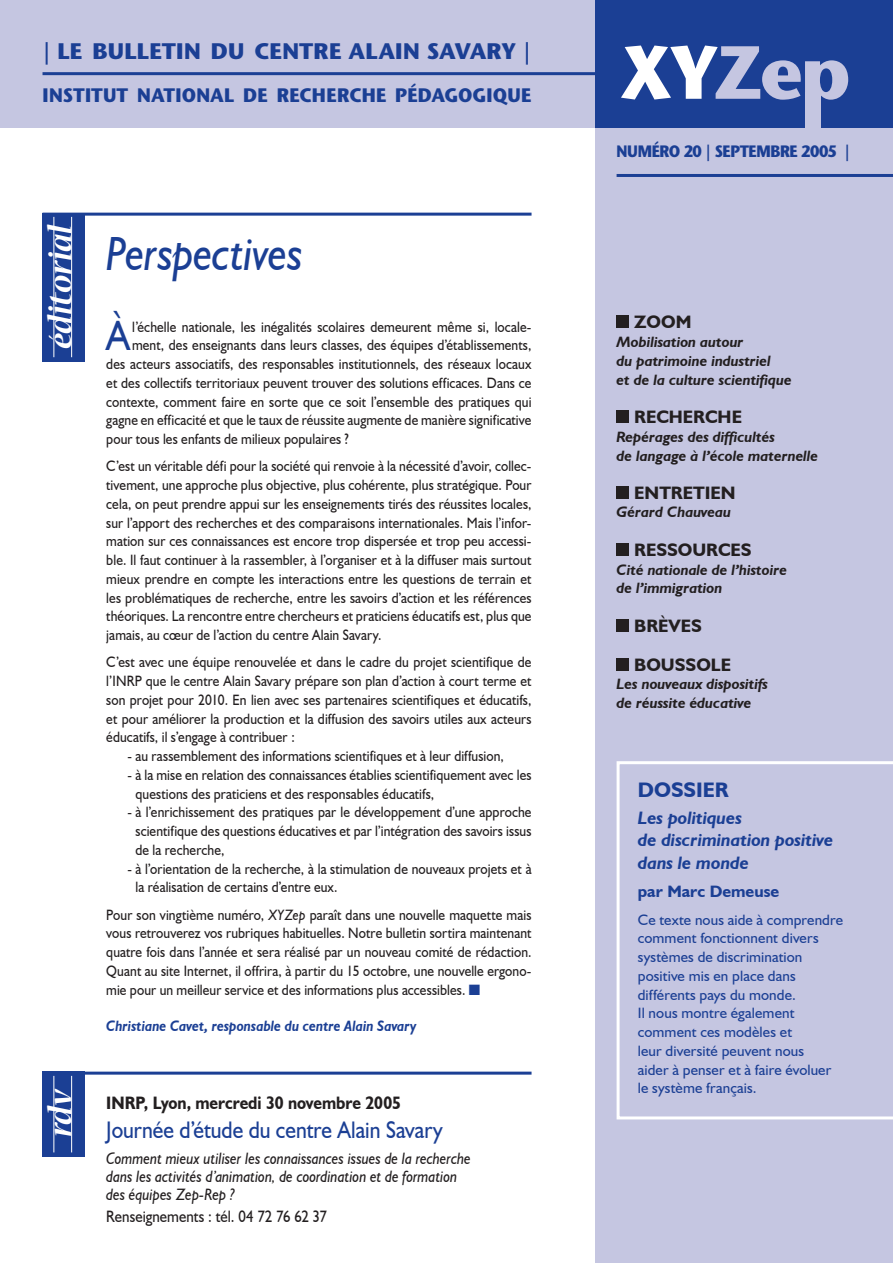
<style>
.page{position:relative;width:893px;height:1263px;background:#fff}
.page>*{position:absolute;margin:0;border:0;box-sizing:border-box;transform-origin:0 0}
.t1{font:700 75px "Stone Sans";letter-spacing:-.06em;color:#c5c6e1}
.t2{font:italic 48px "Humanist 521 BT";letter-spacing:-.01em;color:#1b3f94;scale:.9 1}
.t3{font:42.45px "Humanist 521 BT";color:#1b3f94;scale:.9 1}
.t4{font:italic 700 36px "Nueva Std";color:#fff}
.t5{font:24px "Humanist 521 BT";color:#1b3f94;scale:.9 1}
.t6{font:700 22.5px "Stone Sans";letter-spacing:.005em;color:#1b3f94;scale:.9 1}
.t7{font:700 21px "Humanist 521 BT";color:#1b3f94}
.t8{font:700 19.5px "Stone Sans";letter-spacing:.005em;color:#1b3f94;scale:.95 1}
.t9{font:italic 700 18px/22.5px "Humanist 521 BT";color:#1b3f94}
.t10{font:700 18px/38.5px "Humanist 521 BT";color:#231f20}
.t11{font:700 18px "Humanist 521 BT";color:#231f20;scale:.9 1}
.t12{font:italic 16.5px/18px "Humanist 521 BT";color:#231f20;scale:.9 1}
.t13{font:16.5px "Humanist 521 BT";letter-spacing:.005em;color:#231f20;scale:.9 1}
.t14{font:700 16.5px "Stone Sans";letter-spacing:-.025em;color:#1b3f94;scale:.9 1}
.t15{font:700 16.5px "Humanist 521 BT";color:#1b3f94}
.t16{font:15px/18.8px "Humanist 521 BT";letter-spacing:.01em;color:#231f20;text-align:justify;scale:.9 1}
.t17{font:15px/18.8px "Humanist 521 BT";letter-spacing:.01em;color:#1b3f94}
.t18{font:italic 700 15px/18.8px "Humanist 521 BT";color:#231f20}
.t19{font:italic 700 15px "Humanist 521 BT";letter-spacing:.005em;color:#1b3f94;scale:.9 1}
.s1{font-style:italic}
.s2{color:#1b3f94}
.s3{color:#fff}
</style>
<div class="page">
<div style="left:595px;top:0;width:298px;height:1263px;background:#c5c6e1"></div>
<div style="left:0;top:0;width:893px;height:128px;background:#c5c6e1"></div>
<hr style="left:43px;top:72px;width:552px;height:3px;background:#1b3f94">
<div style="left:43px;top:213px;width:42px;height:148px;background:#1b3f94"></div>
<hr style="left:53px;top:217px;width:1px;height:140px;background:#fff">
<hr style="left:71px;top:217px;width:1px;height:140px;background:#fff">
<div style="left:595px;top:0;width:298px;height:128px;background:#1b3f94"></div>
<div style="left:805px;top:92px;width:15px;height:40px;background:#c5c6e1"></div>
<hr style="left:617px;top:174px;width:276px;height:3px;background:#1b3f94">
<div style="left:43px;top:1071px;width:42px;height:86px;background:#1b3f94"></div>
<hr style="left:53px;top:1076px;width:1px;height:76px;background:#fff">
<hr style="left:71px;top:1076px;width:1px;height:76px;background:#fff">
<svg style="left:617px;top:761px;width:276px;height:358px"></svg>
<div style="left:617px;top:316px;width:12px;height:12px;background:#231f20"></div>
<div style="left:617px;top:410px;width:12px;height:13px;background:#231f20"></div>
<div style="left:617px;top:487px;width:12px;height:12px;background:#231f20"></div>
<div style="left:617px;top:543px;width:12px;height:13px;background:#231f20"></div>
<div style="left:617px;top:619px;width:12px;height:13px;background:#231f20"></div>
<div style="left:617px;top:658px;width:12px;height:13px;background:#231f20"></div>
<hr style="left:43px;top:213px;width:488px;height:3px;background:#1b3f94">
<hr style="left:43px;top:1071px;width:488px;height:3px;background:#1b3f94">
<h3 class="t6" style="left:43px;top:38px;width:545px">| LE BULLETIN DU CENTRE ALAIN SAVARY |</h3>
<h3 class="t8" style="left:43px;top:84px;width:516px">INSTITUT NATIONAL DE RECHERCHE PÉDAGOGIQUE</h3>
<h3 class="t4" style="left:44px;top:349px;width:127px;rotate:-90deg">éditorial</h3>
<h2 class="t2" style="left:106px;top:224px;width:220px">Perspectives</h2>
<h3 class="t3" style="left:106px;top:310px;width:28px">À</h3>
<p class="t16" style="left:132px;top:317px;width:445px">l’échelle nationale, les inégalités scolaires demeurent même si, locale-</p>
<p class="t16" style="left:132px;top:336px;width:445px">ment, des enseignants dans leurs classes, des équipes d’établissements,</p>
<p class="t16" style="left:106px;top:354px;width:474px">des acteurs associatifs, des responsables institutionnels, des réseaux locaux</p>
<p class="t16" style="left:106px;top:373px;width:474px">et des collectifs territoriaux peuvent trouver des solutions efficaces. Dans ce</p>
<p class="t16" style="left:106px;top:392px;width:474px">contexte, comment faire en sorte que ce soit l’ensemble des pratiques qui</p>
<p class="t16" style="left:106px;top:411px;width:474px">gagne en efficacité et que le taux de réussite augmente de manière significative</p>
<p class="t16" style="left:106px;top:429px;width:271px">pour tous les enfants de milieux populaires ?</p>
<p class="t16" style="left:106px;top:457px;width:474px">C’est un véritable défi pour la société qui renvoie à la nécessité d’avoir, collec&shy;tivement, une approche plus objective, plus cohérente, plus stratégique. Pour cela, on peut prendre appui sur les enseignements tirés des réussites locales, sur l’apport des recherches et des comparaisons internationales. Mais l’infor&shy;mation sur ces connaissances est encore trop dispersée et trop peu accessi&shy;ble. Il faut continuer à la rassembler, à l’organiser et à la diffuser mais surtout mieux prendre en compte les interactions entre les questions de terrain et les problématiques de recherche, entre les savoirs d’action et les références théoriques. La rencontre entre chercheurs et praticiens éducatifs est, plus que jamais, au cœur de l’action du centre Alain Savary.</p>
<p class="t16" style="left:106px;top:653px;width:474px">C’est avec une équipe renouvelée et dans le cadre du projet scientifique de l’INRP que le centre Alain Savary prépare son plan d’action à court terme et son projet pour 2010. En lien avec ses partenaires scientifiques et éducatifs, et pour améliorer la production et la diffusion des savoirs utiles aux acteurs éducatifs, il s’engage à contribuer :</p>
<p class="t16" style="left:128px;top:746px;width:420px">- au rassemblement des informations scientifiques et à leur diffusion,</p>
<p class="t16" style="left:136px;top:765px;width:441px;text-indent:-8px">- à la mise en relation des connaissances établies scientifiquement avec les questions des praticiens et des responsables éducatifs,</p>
<p class="t16" style="left:136px;top:803px;width:441px;text-indent:-8px">- à l’enrichissement des pratiques par le développement d’une approche scientifique des questions éducatives et par l’intégration des savoirs issus de la recherche,</p>
<p class="t16" style="left:136px;top:859px;width:441px;text-indent:-8px">- à l’orientation de la recherche, à la stimulation de nouveaux projets et à la réalisation de certains d’entre eux.</p>
<p class="t16" style="left:106px;top:905px;width:474px">Pour son vingtième numéro, <span class="s1">XYZep</span> paraît dans une nouvelle maquette mais vous retrouverez vos rubriques habituelles. Notre bulletin sortira maintenant quatre fois dans l’année et sera réalisé par un nouveau comité de rédaction.<br>Quant au site Internet, il offrira, à partir du 15 octobre, une nouvelle ergono&shy;mie pour un meilleur service et des informations plus accessibles. <span class="s2">■</span></p>
<p class="t19" style="left:106px;top:1016px;width:346px">Christiane Cavet, responsable du centre Alain Savary</p>
<h3 class="t4" style="left:44px;top:1137px;width:50px;rotate:-90deg">rdv</h3>
<p class="t11" style="left:106px;top:1091px;width:329px">INRP, Lyon, mercredi 30 novembre 2005</p>
<h3 class="t5" style="left:106px;top:1115px;width:375px">Journée d’étude du centre Alain Savary</h3>
<p class="t12" style="left:106px;top:1149px;width:406px">Comment mieux utiliser les connaissances issues de la recherche dans les activités d’animation, de coordination et de formation des équipes Zep-Rep ?</p>
<p class="t13" style="left:106px;top:1206px;width:247px">Renseignements : tél. 04 72 76 62 37</p>
<h1 class="t1" style="left:618px;top:28px;width:234px"><span class="s3">XY</span>Zep</h1>
<p class="t14" style="left:617px;top:141px;width:261px">NUMÉRO 20 | SEPTEMBRE 2005 |</p>
<p class="t10" style="left:634px;top:303px;width:59px">ZOOM</p>
<p class="t18" style="left:617px;top:332px;width:177px">Mobilisation autour<br>du patrimoine industriel<br>et de la culture scientifique</p>
<p class="t10" style="left:634px;top:397px;width:109px">RECHERCHE</p>
<p class="t18" style="left:617px;top:427px;width:203px">Repérages des difficultés<br>de langage à l’école maternelle</p>
<p class="t10" style="left:634px;top:473px;width:103px">ENTRETIEN</p>
<p class="t18" style="left:617px;top:502px;width:116px">Gérard Chauveau</p>
<p class="t10" style="left:634px;top:530px;width:119px">RESSOURCES</p>
<p class="t18" style="left:617px;top:560px;width:172px">Cité nationale de l’histoire de l’immigration</p>
<p class="t10" style="left:634px;top:606px;width:98px">BRÈVES<br>BOUSSOLE</p>
<p class="t18" style="left:617px;top:675px;width:153px">Les nouveaux dispositifs de réussite éducative</p>
<h3 class="t7" style="left:638px;top:777px;width:92px">DOSSIER</h3>
<p class="t9" style="left:638px;top:806px;width:197px">Les politiques<br>de discrimination positive dans le monde</p>
<p class="t15" style="left:638px;top:881px;width:143px">par Marc Demeuse</p>
<p class="t17" style="left:638px;top:910px;width:207px">Ce texte nous aide à comprendre comment fonctionnent divers systèmes de discrimination positive mis en place dans différents pays du monde.<br>Il nous montre également comment ces modèles et<br>leur diversité peuvent nous<br>aider à penser et à faire évoluer le système français.</p>
</div>
